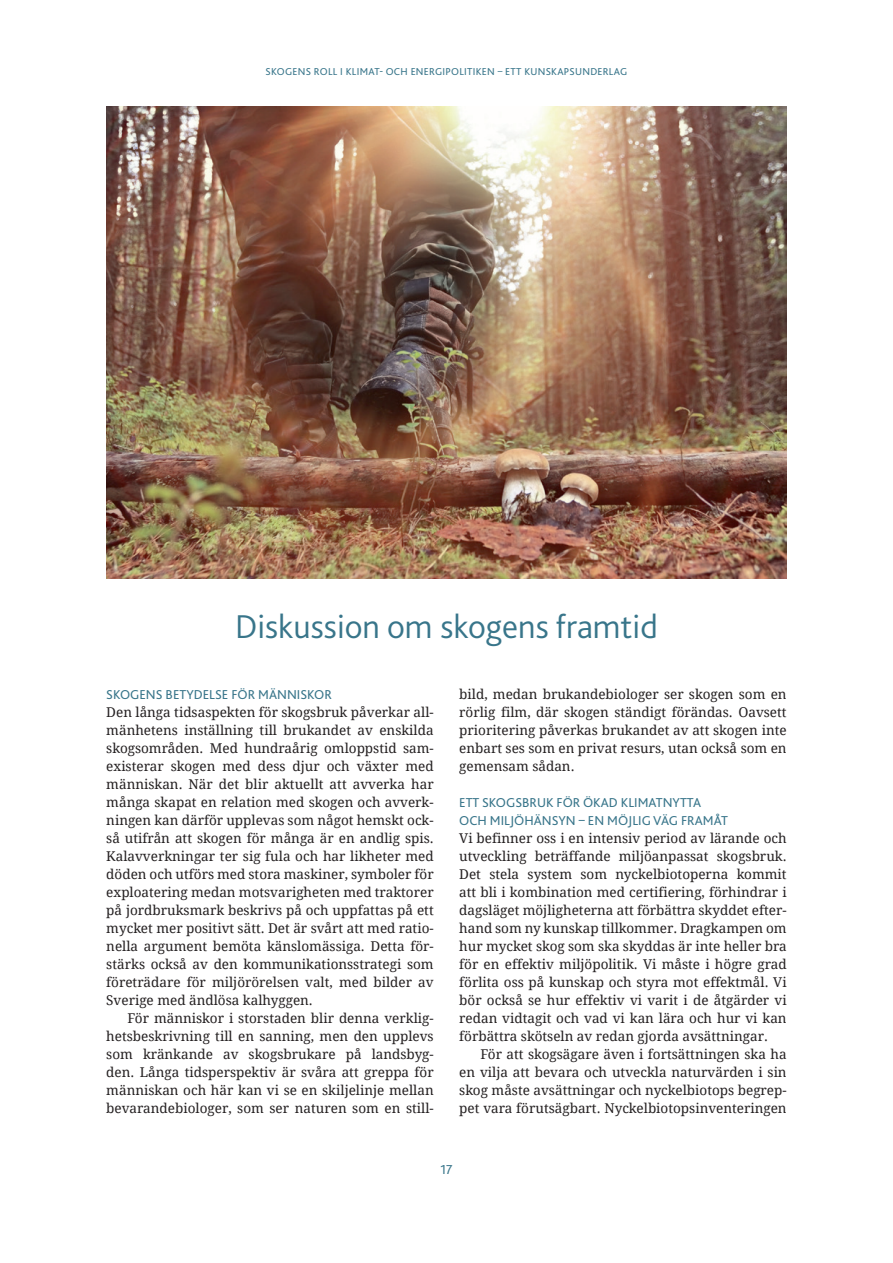
<style>
.page{position:relative;width:893px;height:1263px;background:#fff}
.page>*{position:absolute;margin:0;border:0;box-sizing:border-box;transform-origin:0 0}
.t1{font:300 34.5px "Bliss 2";color:#38758a}
.t2{font:13.5px/18px "Droid Serif";color:#231f20;text-align:justify}
.t3{font:13.5px/18px "Bliss 2";color:#38758a}
.t4{font:10.5px "Bliss 2";letter-spacing:.025em;color:#38758a}
</style>
<div class="page">
<img style="left:106px;top:106px;width:681px;height:472px">
<p class="t4" style="left:266px;top:65px;width:363px">SKOGENS ROLL I KLIMAT- OCH ENERGIPOLITIKEN – ETT KUNSKAPSUNDERLAG</p>
<h1 class="t1" style="left:235px;top:605px;width:424px">Diskussion om skogens framtid</h1>
<p class="t3" style="left:106px;top:685px;width:227px">SKOGENS BETYDELSE FÖR MÄNNISKOR</p>
<p class="t2" style="left:106px;top:703px;width:329px;text-align:left">Den långa tidsaspekten för skogsbruk påverkar all&shy;mänhetens inställning till brukandet av enskilda skogsområden. Med hundraårig omloppstid sam&shy;existerar skogen med dess djur och växter med människan. När det blir aktuellt att avverka har många skapat en relation med skogen och avverk&shy;ningen kan därför upplevas som något hemskt ock&shy;så utifrån att skogen för många är en andlig spis.<br>Kalavverkningar ter sig fula och har likheter med döden och utförs med stora maskiner, symboler för exploatering medan motsvarigheten med traktorer på jordbruksmark beskrivs på och uppfattas på ett mycket mer positivt sätt. Det är svårt att med ratio&shy;nella argument bemöta känslomässiga. Detta för&shy;stärks också av den kommunikationsstrategi som företrädare för miljörörelsen valt, med bilder av Sverige med ändlösa kalhyggen.</p>
<p class="t2" style="left:106px;top:1009px;width:329px;text-indent:21px">För människor i storstaden blir denna verklig&shy;hetsbeskrivning till en sanning, men den upplevs som kränkande av skogsbrukare på landsbyg&shy;den. Långa tidsperspektiv är svåra att greppa för människan och här kan vi se en skiljelinje mellan bevarandebiologer, som ser naturen som en still-</p>
<p class="t2" style="left:459px;top:685px;width:329px">bild, medan brukandebiologer ser skogen som en rörlig film, där skogen ständigt förändas. Oavsett prioritering påverkas brukandet av att skogen inte enbart ses som en privat resurs, utan också som en gemensam sådan.</p>
<p class="t3" style="left:459px;top:793px;width:270px">ETT SKOGSBRUK FÖR ÖKAD KLIMATNYTTA<br>OCH MILJÖHÄNSYN – EN MÖJLIG VÄG FRAMÅT</p>
<p class="t2" style="left:459px;top:829px;width:329px;text-align:left">Vi befinner oss i en intensiv period av lärande och utveckling beträffande miljöanpassat skogsbruk.<br>Det stela system som nyckelbiotoperna kommit att bli i kombination med certifiering, förhindrar i dagsläget möjligheterna att förbättra skyddet efter&shy;hand som ny kunskap tillkommer. Dragkampen om hur mycket skog som ska skyddas är inte heller bra för en effektiv miljöpolitik. Vi måste i högre grad förlita oss på kunskap och styra mot effektmål. Vi bör också se hur effektiv vi varit i de åtgärder vi redan vidtagit och vad vi kan lära och hur vi kan förbättra skötseln av redan gjorda avsättningar.</p>
<p class="t2" style="left:459px;top:1045px;width:329px;text-indent:21px">För att skogsägare även i fortsättningen ska ha en vilja att bevara och utveckla naturvärden i sin skog måste avsättningar och nyckelbiotops begrep&shy;pet vara förutsägbart. Nyckelbiotopsinventeringen</p>
<p class="t3" style="left:440px;top:1160px;width:14px">17</p>
</div>
